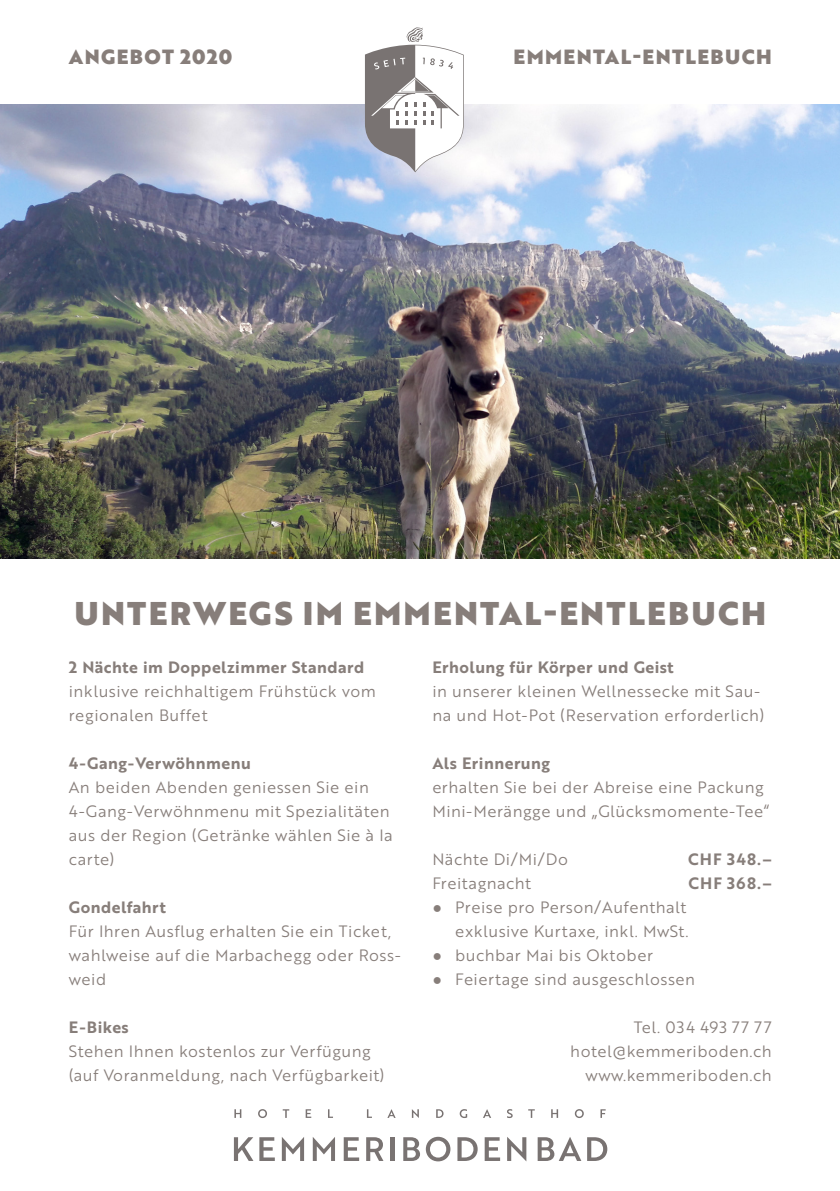
<style>
.page{position:relative;width:840px;height:1191px;background:#fff}
.page>*{position:absolute;margin:0;border:0;box-sizing:border-box;transform-origin:0 0}
.t1{font:32px "Brother 1816 Black";letter-spacing:.07em;color:#877e7a}
.t2{font:20px "Brother 1816 Black";letter-spacing:.07em;color:#877e7a}
.t3{font:16px/24px "Brother 1816 Book";letter-spacing:.03em;color:#877e7a}
.t4{font:16px "Brother 1816 Bold";letter-spacing:.03em;color:#877e7a}
.t5{font:16px "Brother 1816 Book";letter-spacing:.07em;color:#877e7a}
.s1{font-family:"Arial"}
</style>
<div class="page">
<img style="left:0;top:104px;width:839px;height:454px">
<svg style="left:365px;top:27px;width:98px;height:145px"></svg>
<svg style="left:234px;top:1137px;width:19px;height:24px"></svg>
<svg style="left:259px;top:1137px;width:16px;height:24px"></svg>
<svg style="left:282px;top:1137px;width:22px;height:24px"></svg>
<svg style="left:312px;top:1137px;width:23px;height:24px"></svg>
<svg style="left:343px;top:1137px;width:16px;height:24px"></svg>
<svg style="left:366px;top:1137px;width:17px;height:24px"></svg>
<hr style="left:390px;top:1137px;width:4px;height:24px;background:#797372">
<svg style="left:403px;top:1136px;width:47px;height:25px"></svg>
<svg style="left:457px;top:1137px;width:20px;height:24px"></svg>
<svg style="left:484px;top:1137px;width:16px;height:24px"></svg>
<svg style="left:507px;top:1137px;width:19px;height:24px"></svg>
<svg style="left:537px;top:1137px;width:70px;height:24px"></svg>
<svg style="left:234px;top:1109px;width:7px;height:8px"></svg>
<svg style="left:258px;top:1109px;width:9px;height:9px"></svg>
<svg style="left:282px;top:1109px;width:7px;height:8px"></svg>
<svg style="left:305px;top:1109px;width:6px;height:8px"></svg>
<svg style="left:328px;top:1109px;width:5px;height:8px"></svg>
<svg style="left:367px;top:1109px;width:5px;height:8px"></svg>
<svg style="left:388px;top:1109px;width:7px;height:8px"></svg>
<svg style="left:411px;top:1109px;width:7px;height:9px"></svg>
<svg style="left:436px;top:1109px;width:7px;height:8px"></svg>
<svg style="left:459px;top:1109px;width:8px;height:9px"></svg>
<svg style="left:483px;top:1109px;width:8px;height:8px"></svg>
<svg style="left:507px;top:1109px;width:5px;height:9px"></svg>
<svg style="left:528px;top:1109px;width:6px;height:8px"></svg>
<svg style="left:551px;top:1109px;width:7px;height:8px"></svg>
<svg style="left:574px;top:1109px;width:9px;height:9px"></svg>
<svg style="left:600px;top:1109px;width:5px;height:8px"></svg>
<p class="t2" style="left:69px;top:41px;width:165px">ANGEBOT 2020</p>
<p class="t2" style="left:513px;top:41px;width:259px">EMMENTAL-ENTLEBUCH</p>
<p class="t1" style="left:74px;top:588px;width:693px">UNTERWEGS IM EMMENTAL-ENTLEBUCH</p>
<p class="t4" style="left:69px;top:654px;width:297px">2 Nächte im Doppelzimmer Standard</p>
<p class="t3" style="left:69px;top:678px;width:308px">inklusive reichhaltigem Frühstück vom regionalen Buffet</p>
<p class="t4" style="left:69px;top:750px;width:184px">4-Gang-Verwöhnmenu</p>
<p class="t3" style="left:69px;top:774px;width:325px">An beiden Abenden geniessen Sie ein<br>4-Gang-Verwöhnmenu mit Spezialitäten aus der Region (Getränke wählen Sie à la carte)</p>
<p class="t4" style="left:69px;top:894px;width:99px">Gondelfahrt</p>
<p class="t3" style="left:69px;top:918px;width:333px">Für Ihren Ausflug erhalten Sie ein Ticket, wahlweise auf die Marbachegg oder Ross&shy;weid</p>
<p class="t4" style="left:69px;top:1014px;width:61px">E-Bikes</p>
<p class="t3" style="left:69px;top:1038px;width:303px">Stehen Ihnen kostenlos zur Verfügung</p>
<p class="t3" style="left:69px;top:1062px;width:317px">(auf Voranmeldung, nach Verfügbarkeit)</p>
<p class="t4" style="left:432px;top:654px;width:243px">Erholung für Körper und Geist</p>
<p class="t3" style="left:432px;top:678px;width:333px">in unserer kleinen Wellnessecke mit Sau&shy;na und Hot-Pot (Reservation erforderlich)</p>
<p class="t4" style="left:432px;top:750px;width:119px">Als Erinnerung</p>
<p class="t3" style="left:432px;top:774px;width:338px">erhalten Sie bei der Abreise eine Packung<br>Mini-Merängge und „Glücksmomente-Tee“</p>
<p class="t3" style="left:432px;top:846px;width:137px">Nächte Di/Mi/Do</p>
<p class="t4" style="left:688px;top:846px;width:85px">CHF 348.–</p>
<p class="t3" style="left:432px;top:870px;width:100px">Freitagnacht</p>
<p class="t4" style="left:688px;top:870px;width:85px">CHF 368.–</p>
<p class="t3" style="left:432px;top:894px;width:257px;text-align:right"><span class="s1">●</span> Preise pro Person/Aufenthalt exklusive Kurtaxe, inkl. MwSt.</p>
<p class="t3" style="left:432px;top:942px;width:222px"><span class="s1">●</span> buchbar Mai bis Oktober</p>
<p class="t3" style="left:432px;top:966px;width:264px"><span class="s1">●</span> Feiertage sind ausgeschlossen</p>
<p class="t5" style="left:633px;top:1015px;width:139px">Tel. 034 493 77 77</p>
<p class="t3" style="left:570px;top:1038px;width:203px">hotel@kemmeriboden.ch</p>
<p class="t3" style="left:585px;top:1062px;width:188px">www.kemmeriboden.ch</p>
</div>
